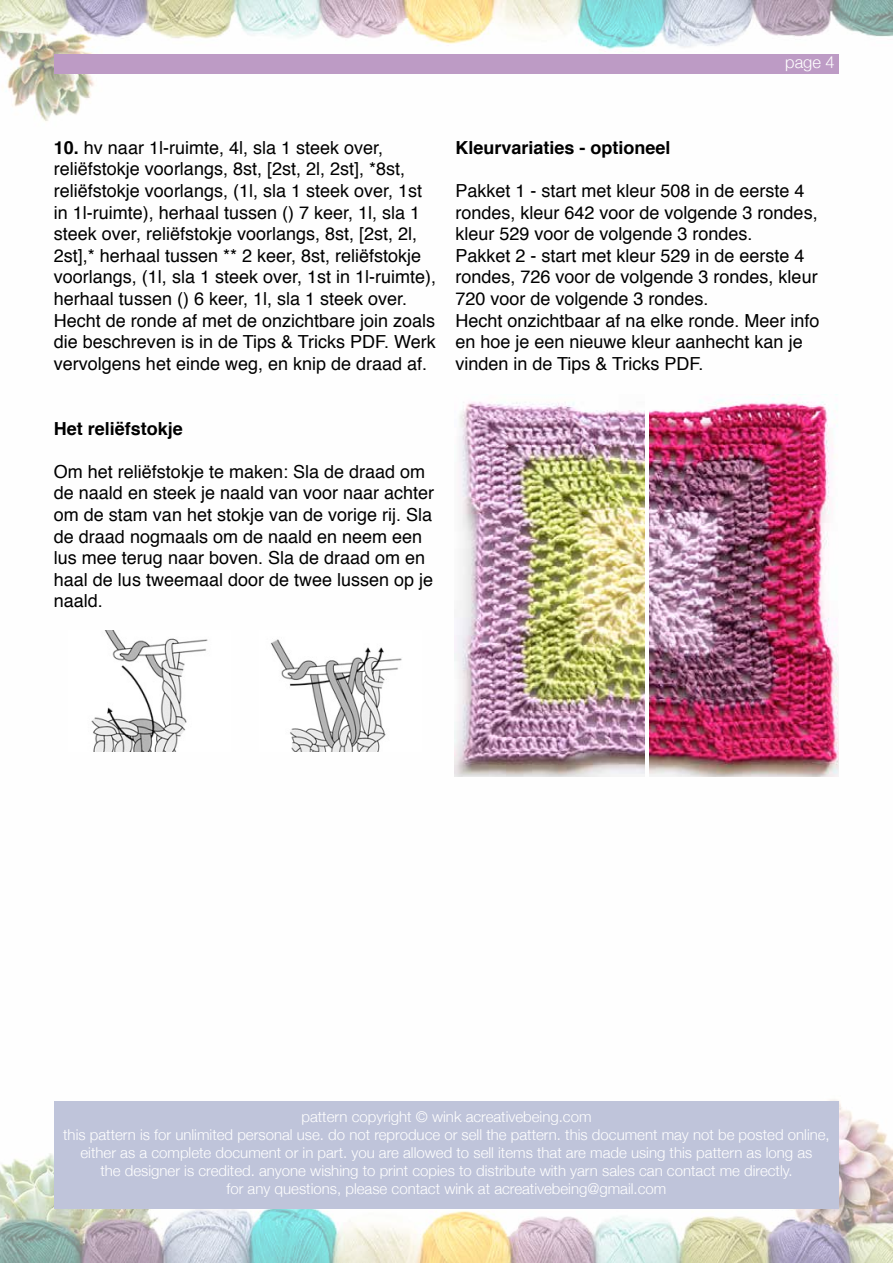
<style>
.page{position:relative;width:893px;height:1263px;background:#fff}
.page>*{position:absolute;margin:0;border:0;box-sizing:border-box;transform-origin:0 0}
.t1{font:18px/21.6px "Helvetica";color:#000}
.t2{font:700 18px "Helvetica";color:#000}
.t3{font:300 16.5px "Helvetica Neue";color:#fff}
.t4{font:300 15px/18px "Helvetica Neue";color:#fff;text-align:center}
.s1{font-weight:700}
</style>
<div class="page">
<img style="left:0;top:0;width:893px;height:1263px">
<div style="left:54px;top:1101px;width:785px;height:108px;background:#bfc4da"></div>
<div style="left:54px;top:54px;width:785px;height:20px;background:#bd9bc5"></div>
<img style="left:455px;top:394px;width:189px;height:382px">
<img style="left:650px;top:394px;width:189px;height:382px">
<img style="left:69px;top:631px;width:162px;height:121px">
<img style="left:260px;top:631px;width:162px;height:121px">
<p class="t3" style="left:785px;top:49px;width:51px">page 4</p>
<p class="t1" style="left:54px;top:137px;width:384px"><span class="s1">10.</span> hv naar 1l-ruimte, 4l, sla 1 steek over, reliëfstokje voorlangs, 8st, [2st, 2l, 2st], *8st, reliëfstokje voorlangs, (1l, sla 1 steek over, 1st in 1l-ruimte), herhaal tussen () 7 keer, 1l, sla 1 steek over, reliëfstokje voorlangs, 8st, [2st, 2l, 2st],* herhaal tussen ** 2 keer, 8st, reliëfstokje voorlangs, (1l, sla 1 steek over, 1st in 1l-ruimte), herhaal tussen () 6 keer, 1l, sla 1 steek over.<br>Hecht de ronde af met de onzichtbare join zoals die beschreven is in de Tips &amp; Tricks PDF. Werk vervolgens het einde weg, en knip de draad af.</p>
<p class="t2" style="left:54px;top:414px;width:131px">Het reliëfstokje</p>
<p class="t1" style="left:54px;top:461px;width:382px">Om het reliëfstokje te maken: Sla de draad om de naald en steek je naald van voor naar achter om de stam van het stokje van de vorige rij. Sla de draad nogmaals om de naald en neem een lus mee terug naar boven. Sla de draad om en haal de lus tweemaal door de twee lussen op je naald.</p>
<p class="t2" style="left:455px;top:133px;width:217px">Kleurvariaties - optioneel</p>
<p class="t1" style="left:455px;top:180px;width:366px">Pakket 1 - start met kleur 508 in de eerste 4 rondes, kleur 642 voor de volgende 3 rondes, kleur 529 voor de volgende 3 rondes.<br>Pakket 2 - start met kleur 529 in de eerste 4 rondes, 726 voor de volgende 3 rondes, kleur 720 voor de volgende 3 rondes.<br>Hecht onzichtbaar af na elke ronde. Meer info en hoe je een nieuwe kleur aanhecht kan je vinden in de Tips &amp; Tricks PDF.</p>
<p class="t4" style="left:63px;top:1107px;width:768px">pattern copyright © wink acreativebeing.com<br>this pattern is for unlimited personal use. do not reproduce or sell the pattern. this document may not be posted online, either as a complete document or in part. you are allowed to sell items that are made using this pattern as long as<br>the designer is credited. anyone wishing to print copies to distribute with yarn sales can contact me directly.<br>for any questions, please contact wink at acreativebeing@gmail.com</p>
</div>
